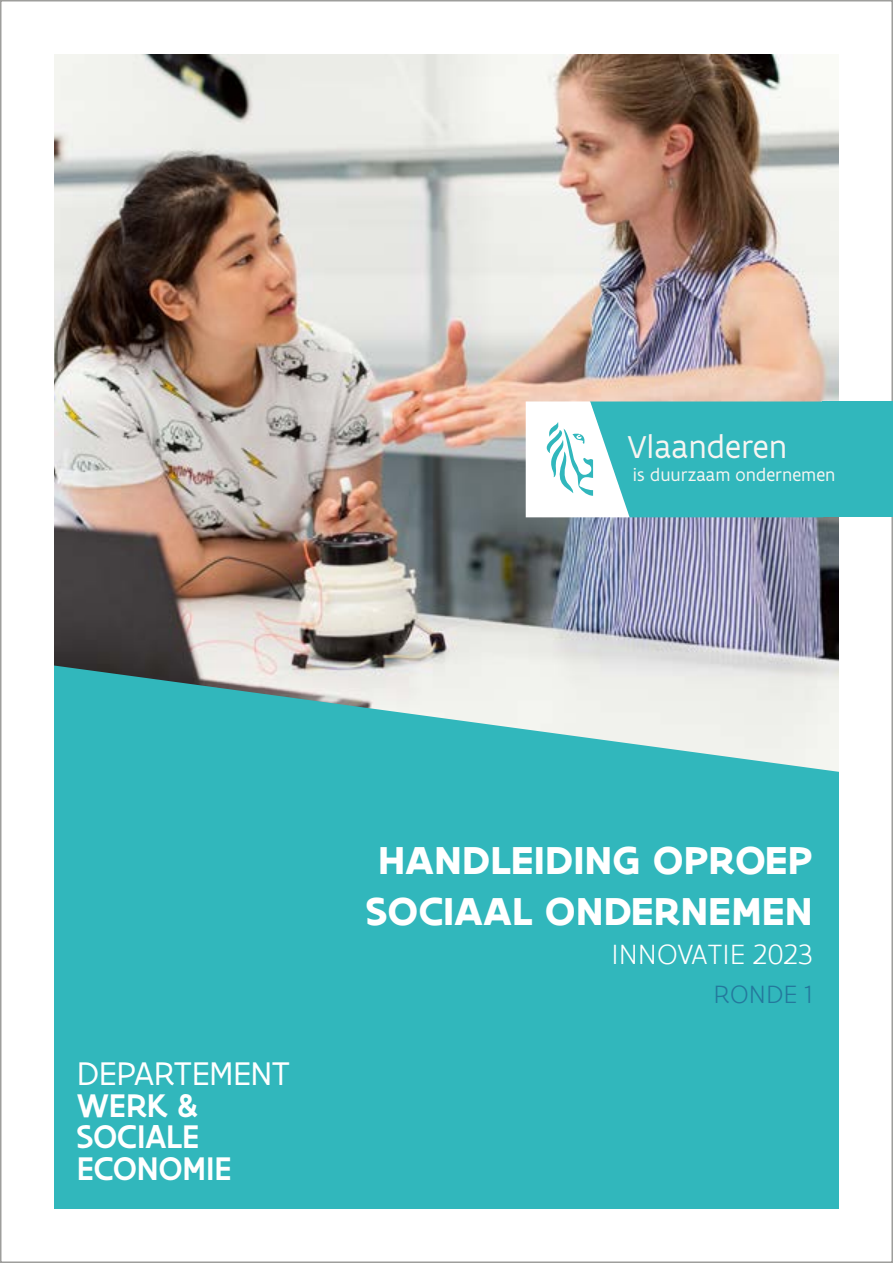
<style>
.page{position:relative;width:893px;height:1263px;background:#fff}
.page>*{position:absolute;margin:0;border:0;box-sizing:border-box;transform-origin:0 0}
.t1{font:700 42px/50.4px "Flanders Art Sans";color:#fff;text-align:center}
.t2{font:500 35.25px/31.7px "Flanders Art Sans";color:#fff}
.t3{font:35.25px "Flanders Art Sans";letter-spacing:-.01em;color:#fff}
.t4{font:33.9px "Flanders Art Sans";color:#f6f5f2}
.t5{font:300 30px "Flanders Art Sans";color:#fff}
.t6{font:300 27px "Flanders Art Sans";color:#24789c}
.t7{font:18.9px "Flanders Art Sans";color:#f6f5f2}
</style>
<div class="page">
<img style="left:54px;top:54px;width:785px;height:611px">
<svg style="left:54px;top:665px;width:785px;height:544px;background:#42bbbf"></svg>
<svg style="left:526px;top:401px;width:296px;height:116px"></svg>
<div style="left:822px;top:401px;width:17px;height:116px;background:#31b7bc"></div>
<div style="left:839px;top:401px;width:54px;height:116px;background:#31b7bc"></div>
<p class="t4" style="left:627px;top:427px;width:161px">Vlaanderen</p>
<p class="t7" style="left:632px;top:463px;width:205px">is duurzaam ondernemen</p>
<p class="t3" style="left:77px;top:1052px;width:215px">DEPARTEMENT</p>
<p class="t2" style="left:77px;top:1090px;width:156px">WERK &amp;<br>SOCIALE<br>ECONOMIE</p>
<p class="t1" style="left:365px;top:836px;width:449px">HANDLEIDING OPROEP<br>SOCIAAL ONDERNEMEN</p>
<p class="t5" style="left:612px;top:936px;width:203px">INNOVATIE 2023</p>
<p class="t6" style="left:714px;top:978px;width:101px">RONDE 1</p>
</div>
